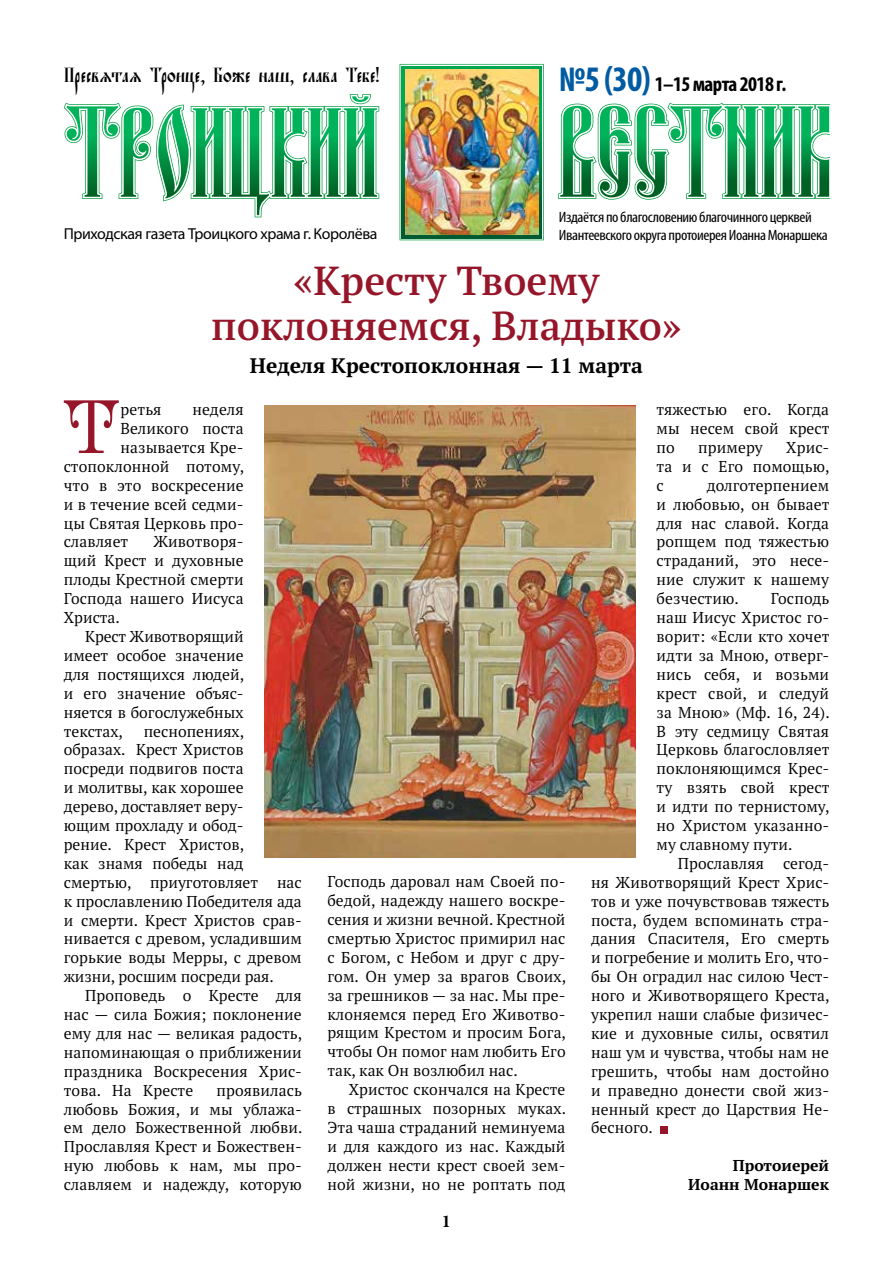
<style>
.page{position:relative;width:893px;height:1263px;background:#fff}
.page>*{position:absolute;margin:0;border:0;box-sizing:border-box;transform-origin:0 0}
.t1{font:82.65px "Antikvarika";color:#961629;scale:.91 1}
.t2{font:600 40.5px/45px "PT Serif Pro";color:#961629;text-align:center}
.t3{font:21.75px "Akathistos ie Ucs Regular";letter-spacing:-.025em;color:#000}
.t4{font:700 21px "PT Serif Pro";color:#000}
.t5{font:700 condensed 21px "Myriad Pro";letter-spacing:-.025em;color:#000}
.t6{font:700 18px "Minion Pro";color:#000}
.t7{font:15.9px "Myriad Pro";letter-spacing:-.025em;color:#000}
.t8{font:15.75px/18.9px "PT Serif Pro";letter-spacing:.005em;color:#000;text-align:justify}
.t9{font:700 15.75px/18.9px "PT Serif Pro";color:#000;text-align:right}
.t10{font:condensed 15px/18px "Myriad Pro";letter-spacing:-.025em;color:#000;scale:1.1 1}
.s1{font-size:36px;color:#005ba3}
</style>
<div class="page">
<div style="left:660px;top:1125px;width:8px;height:8px;background:#961629"></div>
<div style="left:400px;top:65px;width:143px;height:175px;border:3px solid #fff"></div>
<svg style="left:402px;top:66px;width:140px;height:172px;background:#1e8a47"></svg>
<svg style="left:64px;top:94px;width:316px;height:124px"></svg>
<svg style="left:557px;top:103px;width:272px;height:97px"></svg>
<img style="left:405px;top:70px;width:133px;height:165px">
<img style="left:265px;top:405px;width:370px;height:452px">
<h3 class="t3" style="left:64px;top:62px;width:318px">Пресвzтаz Троице, Боже наш, слава Тебе!</h3>
<h3 class="t5" style="left:559px;top:71px;width:229px"><span class="s1">№5 (30)</span> 1–15 марта 2018 г.</h3>
<p class="t10" style="left:559px;top:208px;width:246px">Издаётся по благословению благочинного церквей<br>Ивантеевского округа протоиерея Иоанна Монаршека</p>
<h2 class="t2" style="left:211px;top:257px;width:472px">«Кресту Твоему поклоняемся, Владыко»</h2>
<h3 class="t4" style="left:250px;top:351px;width:394px">Неделя Крестопоклонная — 11 марта</h3>
<p class="t7" style="left:64px;top:224px;width:315px">Приходская газета Троицкого храма г. Королёва</p>
<h1 class="t1" style="left:62px;top:383px;width:66px">Т</h1>
<p class="t8" style="left:121px;top:400px;width:42px">ретья</p>
<p class="t8" style="left:193px;top:400px;width:52px">неделя</p>
<p class="t8" style="left:121px;top:419px;width:125px">Великого поста</p>
<p class="t8" style="left:121px;top:438px;width:125px">называется Кре-</p>
<p class="t8" style="left:64px;top:456px;width:182px">стопоклонной потому,</p>
<p class="t8" style="left:64px;top:475px;width:181px">что в это воскресение</p>
<p class="t8" style="left:64px;top:494px;width:181px">и в течение всей седми-</p>
<p class="t8" style="left:64px;top:513px;width:181px">цы Святая Церковь про-</p>
<p class="t8" style="left:64px;top:532px;width:66px">славляет</p>
<p class="t8" style="left:64px;top:532px;width:181px;text-indent:90px">Животворя&shy;щий Крест и духовные плоды Крестной смерти Господа нашего Иисуса Христа.</p>
<p class="t8" style="left:64px;top:627px;width:182px;text-indent:21px">Крест Животворящий имеет особое значение для постящихся людей, и его значение объяс&shy;няется в богослужебных текстах,</p>
<p class="t8" style="left:64px;top:721px;width:240px;text-align:left;text-indent:80px">песнопениях, образах. Крест Христов посреди подвигов поста<br>и молитвы, как хорошее дерево, доставляет веру-<br>ющим прохладу и обод-<br>рение. Крест Христов,<br>как знамя победы над смертью, приуготовляет нас к прославлению Победителя ада и смерти. Крест Христов срав&shy;нивается с древом, усладившим горькие воды Мерры, с древом жизни, росшим посреди рая.</p>
<p class="t8" style="left:64px;top:986px;width:240px;text-indent:21px">Проповедь о Кресте для нас — сила Божия; поклонение ему для нас — великая радость, напоминающая о приближении праздника Воскресения Хрис&shy;това. На Кресте</p>
<p class="t8" style="left:64px;top:1080px;width:240px;text-indent:153px">проявилась любовь Божия, и мы ублажа&shy;ем дело Божественной любви.<br>Прославляя Крест и Божествен&shy;ную любовь к нам, мы про&shy;славляем и надежду, которую</p>
<p class="t8" style="left:327px;top:872px;width:240px">Господь даровал нам Своей по&shy;бедой, надежду нашего воскре&shy;сения и жизни вечной. Крестной смертью Христос примирил нас с Богом, с Небом и друг с дру&shy;гом. Он умер за врагов Своих, за грешников — за нас. Мы пре&shy;клоняемся перед Его Животво&shy;рящим Крестом и просим Бога, чтобы Он помог нам любить Его так, как Он возлюбил нас.</p>
<p class="t8" style="left:327px;top:1080px;width:240px;text-indent:21px">Христос скончался на Кресте в страшных позорных муках.<br>Эта чаша страданий неминуема и для каждого из нас. Каждый должен нести крест своей зем&shy;ной жизни, но не роптать под</p>
<p class="t6" style="left:442px;top:1209px;width:10px">1</p>
<p class="t8" style="left:657px;top:400px;width:174px">тяжестью его. Когда мы несем свой крест по</p>
<p class="t8" style="left:657px;top:438px;width:175px;text-indent:130px">Хрис&shy;та и с Его помощью, с</p>
<p class="t8" style="left:698px;top:438px;width:66px">примеру</p>
<p class="t8" style="left:657px;top:475px;width:174px;text-indent:50px">долготерпением и любовью, он бывает для нас славой. Когда ропщем под тяжестью страданий, это несе&shy;ние служит к нашему безчестию.</p>
<p class="t8" style="left:657px;top:589px;width:175px;text-indent:114px">Господь наш Иисус Христос го&shy;ворит: «Если кто хочет идти за Мною, отверг&shy;нись себя, и возьми крест свой, и следуй за Мною» (Мф. 16, 24).<br>В эту седмицу Святая Церковь благословляет поклоняющимся Крес&shy;ту взять свой крест и идти по тернистому, но Христом указанно&shy;му славному пути.</p>
<p class="t8" style="left:591px;top:853px;width:240px;text-indent:87px">Прославляя сегод&shy;ня Животворящий Крест Хрис&shy;тов и уже почувствовав тяжесть поста, будем вспоминать стра&shy;дания Спасителя, Его смерть и погребение и молить Его, что&shy;бы Он оградил нас силою Чест&shy;ного и Животворящего Креста, укрепил наши слабые физичес&shy;кие и духовные силы, освятил наш ум и чувства, чтобы нам не грешить, чтобы нам достойно и праведно донести свой жиз&shy;ненный крест до Царствия Не&shy;бесного.</p>
<p class="t9" style="left:688px;top:1156px;width:142px">Протоиерей<br>Иоанн Монаршек</p>
</div>
